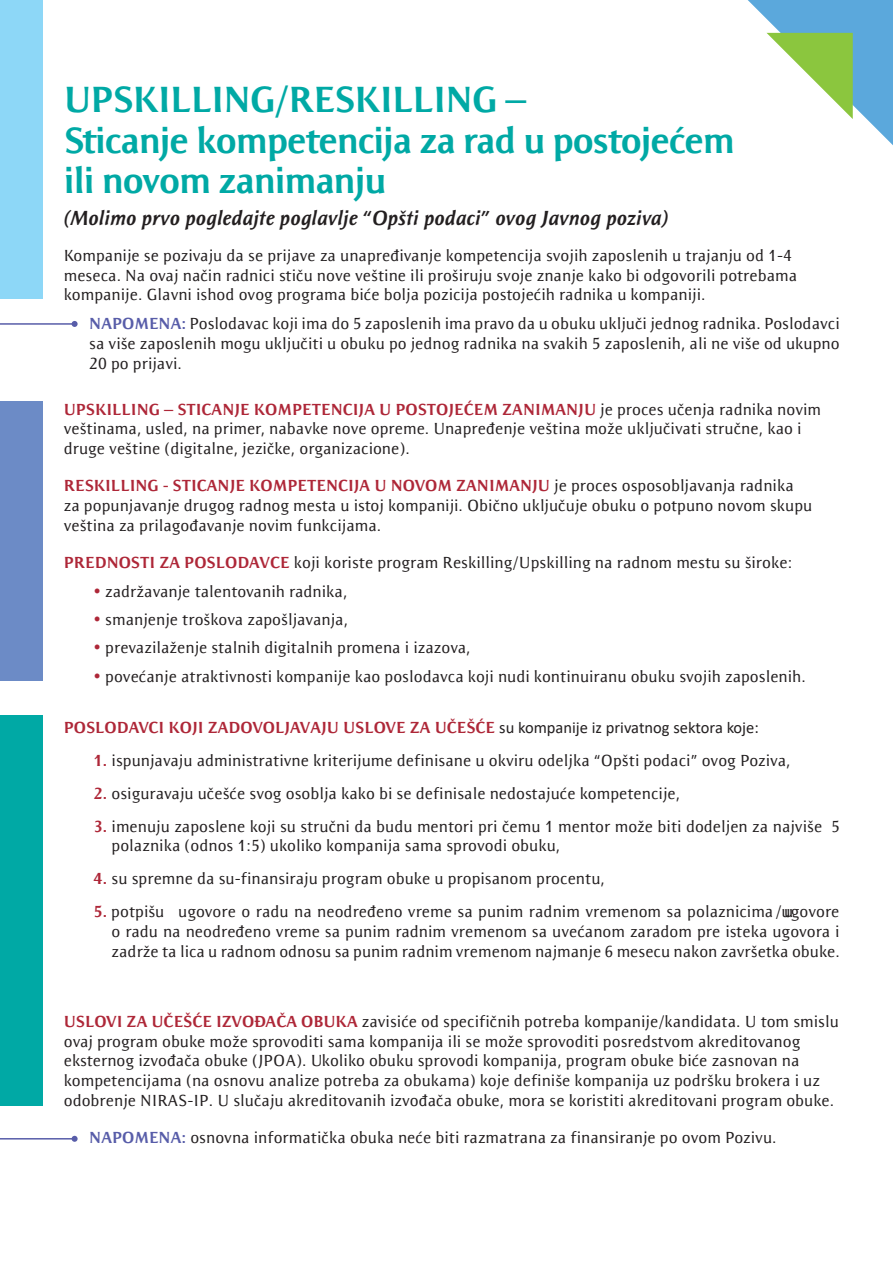
<style>
.page{position:relative;width:893px;height:1263px;background:#fff}
.page>*{position:absolute;margin:0;border:0;box-sizing:border-box;transform-origin:0 0}
.t1{font:700 37.5px/40.5px "Resavska BG Sans";letter-spacing:-.03em;color:#00a9a5}
.t2{font:italic 700 21px "Resavska BG Sans";color:#231f20}
.List_Paragraph_List{font:16.5px/19.8px "Resavska BG Sans";color:#231f20}
.List_Paragraph_List-2{font:700 16.5px "Resavska BG Sans";color:#ae2738}
.s1{font-weight:700;color:#585da9}
.s2{font-weight:700;color:#ae2738}
.s3{color:#ae2738}
.s4{font-family:"Calibri";font-weight:400;color:#231f20}
</style>
<div class="page">
<div style="left:0;top:0;width:43px;height:299px;background:#8dd7f7"></div>
<div style="left:0;top:402px;width:43px;height:279px;background:#6c8bc6"></div>
<div style="left:0;top:715px;width:43px;height:391px;background:#00a9a5"></div>
<svg style="left:748px;top:0;width:145px;height:145px"></svg>
<hr style="left:0;top:323px;width:75px;height:2px;background:#585da9">
<svg style="left:72px;top:321px;width:6px;height:6px"></svg>
<hr style="left:0;top:1138px;width:75px;height:1px;background:#585da9">
<svg style="left:72px;top:1136px;width:6px;height:6px"></svg>
<p class="t1" style="left:64px;top:79px;width:673px">UPSKILLING/RESKILLING –<br>Sticanje kompetencija za rad u postojećem ili novom zanimanju</p>
<p class="t2" style="left:64px;top:206px;width:607px">(Molimo prvo pogledajte poglavlje “Opšti podaci” ovog Javnog poziva)</p>
<p class="List_Paragraph_List" style="left:64px;top:245px;width:735px">Kompanije se pozivaju da se prijave za unapređivanje kompetencija svojih zaposlenih u trajanju od 1-4 meseca. Na ovaj način radnici stiču nove veštine ili proširuju svoje znanje kako bi odgovorili potrebama kompanije. Glavni ishod ovog programa biće bolja pozicija postojećih radnika u kompaniji.</p>
<p class="List_Paragraph_List" style="left:89px;top:314px;width:752px;text-align:justify"><span class="s1">NAPOMENA:</span> Poslodavac koji ima do 5 zaposlenih ima pravo da u obuku uključi jednog radnika. Poslodavci sa više zaposlenih mogu uključiti u obuku po jednog radnika na svakih 5 zaposlenih, ali ne više od ukupno 20 po prijavi.</p>
<p class="List_Paragraph_List" style="left:64px;top:399px;width:759px"><span class="s2">UPSKILLING – STICANJE KOMPETENCIJA U POSTOJEĆEM ZANIMANJU</span> je proces učenja radnika novim veštinama, usled, na primer, nabavke nove opreme. Unapređenje veština može uključivati stručne, kao i druge veštine (digitalne, jezičke, organizacione).</p>
<p class="List_Paragraph_List" style="left:64px;top:476px;width:750px"><span class="s2">RESKILLING - STICANJE KOMPETENCIJA U NOVOM ZANIMANJU</span> je proces osposobljavanja radnika za popunjavanje drugog radnog mesta u istoj kompaniji. Obično uključuje obuku o potpuno novom skupu veština za prilagođavanje novim funkcijama.</p>
<p class="List_Paragraph_List" style="left:64px;top:553px;width:730px"><span class="s2">PREDNOSTI ZA POSLODAVCE</span> koji koriste program Reskilling/Upskilling na radnom mestu su široke:</p>
<p class="List_Paragraph_List" style="left:94px;top:581px;width:255px"><span class="s3">•</span> zadržavanje talentovanih radnika,</p>
<p class="List_Paragraph_List" style="left:94px;top:610px;width:256px"><span class="s3">•</span> smanjenje troškova zapošljavanja,</p>
<p class="List_Paragraph_List" style="left:94px;top:638px;width:379px"><span class="s3">•</span> prevazilaženje stalnih digitalnih promena i izazova,</p>
<p class="List_Paragraph_List" style="left:94px;top:666px;width:714px"><span class="s3">•</span> povećanje atraktivnosti kompanije kao poslodavca koji nudi kontinuiranu obuku svojih zaposlenih.</p>
<p class="List_Paragraph_List-2" style="left:64px;top:718px;width:697px">POSLODAVCI KOJI ZADOVOLJAVAJU USLOVE ZA UČEŠĆE <span class="s4">su kompanije iz privatnog sektora koje:</span></p>
<p class="List_Paragraph_List" style="left:94px;top:751px;width:698px"><span class="s2">1.</span> ispunjavaju administrativne kriterijume definisane u okviru odeljka “Opšti podaci” ovog Poziva,</p>
<p class="List_Paragraph_List" style="left:94px;top:783px;width:588px"><span class="s2">2.</span> osiguravaju učešće svog osoblja kako bi se definisale nedostajuće kompetencije,</p>
<p class="List_Paragraph_List" style="left:112px;top:816px;width:730px;text-indent:-18px"><span class="s2">3.</span> imenuju zaposlene koji su stručni da budu mentori pri čemu 1 mentor može biti dodeljen za najviše 5 polaznika (odnos 1:5) ukoliko kompanija sama sprovodi obuku,</p>
<p class="List_Paragraph_List" style="left:94px;top:869px;width:513px"><span class="s2">4.</span> su spremne da su-finansiraju program obuke u propisanom procentu,</p>
<p class="List_Paragraph_List" style="left:112px;top:901px;width:730px;text-align:justify;text-indent:-18px"><span class="s2">5.</span> potpišu ugovore o radu na neodređeno vreme sa punim radnim vremenom sa polaznicima u/ugovore o radu na neodređeno vreme sa punim radnim vremenom sa uvećanom zaradom pre isteka ugovora i zadrže ta lica u radnom odnosu sa punim radnim vremenom najmanje 6 mesecu nakon završetka obuke.</p>
<p class="List_Paragraph_List" style="left:64px;top:1011px;width:777px"><span class="s2">USLOVI ZA UČEŠĆE IZVOĐAČA OBUKA</span> zavisiće od specifičnih potreba kompanije/kandidata. U tom smislu ovaj program obuke može sprovoditi sama kompanija ili se može sprovoditi posredstvom akreditovanog eksternog izvođača obuke (JPOA). Ukoliko obuku sprovodi kompanija, program obuke biće zasnovan na kompetencijama (na osnovu analize potreba za obukama) koje definiše kompanija uz podršku brokera i uz odobrenje NIRAS-IP. U slučaju akreditovanih izvođača obuke, mora se koristiti akreditovani program obuke.</p>
<p class="List_Paragraph_List" style="left:89px;top:1128px;width:689px"><span class="s1">NAPOMENA:</span> osnovna informatička obuka neće biti razmatrana za finansiranje po ovom Pozivu.</p>
</div>
